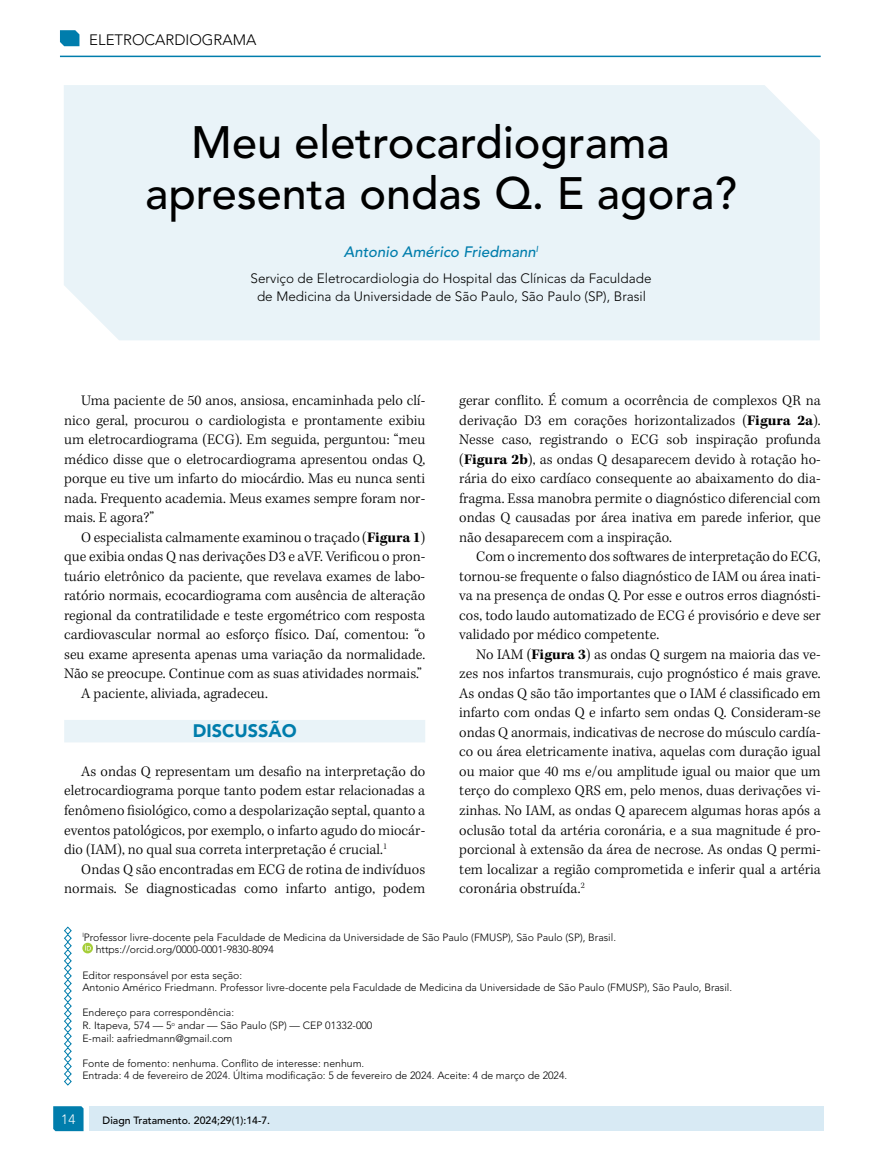
<style>
.page{position:relative;width:893px;height:1170px;background:#fff}
.page>*{position:absolute;margin:0;border:0;box-sizing:border-box;transform-origin:0 0}
.t1{font:500 45px/51px "Avenir LT Std";color:#000;text-align:center}
.t2{font:900 18px "Avenir LT Std";color:#007dac}
.t3{font:300 15px/19.5px "Kepler Std";color:#000;text-align:justify}
.t4{font:italic 500 15px "Avenir LT Std";color:#007dac}
.t5{font:300 15px "Avenir LT Std";color:#000}
.t6{font:300 13.5px/18px "Avenir LT Std";color:#000;text-align:center}
.t7{font:300 13.5px "Avenir LT Std";color:#fff}
.t8{font:300 10.5px/12.6px "Avenir LT Std";color:#000}
.t9{font:500 10.5px "Avenir LT Std";color:#000}
.s1{font-weight:700}
</style>
<div class="page">
<div style="left:64px;top:85px;width:756px;height:255px;background:#e9f3f8"></div>
<div style="left:64px;top:719px;width:361px;height:23px;background:#e9f3f8"></div>
<svg style="left:64px;top:926px;width:8px;height:159px"></svg>
<svg style="left:82px;top:942px;width:11px;height:11px"></svg>
<svg style="left:85px;top:944px;width:6px;height:6px"></svg>
<svg style="left:60px;top:30px;width:19px;height:16px"></svg>
<hr style="left:60px;top:56px;width:761px;height:1px;background:#007dac">
<svg style="left:53px;top:1106px;width:31px;height:24px"></svg>
<div style="left:89px;top:1106px;width:735px;height:24px;background:#d8eaf4"></div>
<p class="t5" style="left:89px;top:31px;width:169px">ELETROCARDIOGRAMA</p>
<h1 class="t1" style="left:145px;top:118px;width:593px">Meu eletrocardiograma apresenta ondas Q. E agora?</h1>
<p class="t4" style="left:344px;top:243px;width:196px">Antonio Américo Friedmann<sup>I</sup></p>
<p class="t6" style="left:251px;top:270px;width:402px">Serviço de Eletrocardiologia do Hospital das Clínicas da Faculdade de Medicina da Universidade de São Paulo, São Paulo (SP), Brasil</p>
<p class="t3" style="left:459px;top:391px;width:363px">gerar conflito. É comum a ocorrência de complexos QR na derivação D3 em corações horizontalizados (<span class="s1">Figura 2a</span>).<br>Nesse caso, registrando o ECG sob inspiração profunda (<span class="s1">Figura 2b</span>), as ondas Q desaparecem devido à rotação ho&shy;rária do eixo cardíaco consequente ao abaixamento do dia&shy;fragma. Essa manobra permite o diagnóstico diferencial com ondas Q causadas por área inativa em parede inferior, que não desaparecem com a inspiração.</p>
<p class="t3" style="left:459px;top:547px;width:363px;text-indent:17px">Com o incremento dos softwares de interpretação do ECG, tornou-se frequente o falso diagnóstico de IAM ou área inati&shy;va na presença de ondas Q. Por esse e outros erros diagnósti&shy;cos, todo laudo automatizado de ECG é provisório e deve ser validado por médico competente.</p>
<p class="t3" style="left:459px;top:645px;width:363px;text-indent:17px">No IAM (<span class="s1">Figura 3</span>) as ondas Q surgem na maioria das ve&shy;zes nos infartos transmurais, cujo prognóstico é mais grave.<br>As ondas Q são tão importantes que o IAM é classificado em infarto com ondas Q e infarto sem ondas Q. Consideram-se ondas Q anormais, indicativas de necrose do músculo cardía&shy;co ou área eletricamente inativa, aquelas com duração igual ou maior que 40 ms e/ou amplitude igual ou maior que um terço do complexo QRS em, pelo menos, duas derivações vi&shy;zinhas. No IAM, as ondas Q aparecem algumas horas após a oclusão total da artéria coronária, e a sua magnitude é pro&shy;porcional à extensão da área de necrose. As ondas Q permi&shy;tem localizar a região comprometida e inferir qual a artéria coronária obstruída.<sup>2</sup></p>
<p class="t8" style="left:96px;top:930px;width:522px;text-indent:-13px"><sup>I</sup>Professor livre-docente pela Faculdade de Medicina da Universidade de São Paulo (FMUSP), São Paulo (SP), Brasil. https://orcid.org/0000-0001-9830-8094</p>
<p class="t8" style="left:82px;top:968px;width:651px">Editor responsável por esta seção:<br>Antonio Américo Friedmann. Professor livre-docente pela Faculdade de Medicina da Universidade de São Paulo (FMUSP), São Paulo, Brasil.</p>
<p class="t8" style="left:82px;top:1006px;width:292px">Endereço para correspondência:<br>R. Itapeva, 574 — 5<sup>o</sup> andar — São Paulo (SP) — CEP 01332-000<br>E-mail: aafriedmann@gmail.com</p>
<p class="t8" style="left:82px;top:1056px;width:486px">Fonte de fomento: nenhuma. Conflito de interesse: nenhum.<br>Entrada: 4 de fevereiro de 2024. Última modificação: 5 de fevereiro de 2024. Aceite: 4 de março de 2024.</p>
<p class="t3" style="left:64px;top:391px;width:363px;text-indent:17px">Uma paciente de 50 anos, ansiosa, encaminhada pelo clí&shy;nico geral, procurou o cardiologista e prontamente exibiu um eletrocardiograma (ECG). Em seguida, perguntou: “meu médico disse que o eletrocardiograma apresentou ondas Q, porque eu tive um infarto do miocárdio. Mas eu nunca senti nada. Frequento academia. Meus exames sempre foram nor&shy;mais. E agora?”</p>
<p class="t3" style="left:81px;top:528px;width:345px">O especialista calmamente examinou o traçado (<span class="s1">Figura 1</span>)</p>
<p class="t3" style="left:64px;top:547px;width:363px">que exibia ondas Q nas derivações D3 e aVF. Verificou o pron-</p>
<p class="t3" style="left:64px;top:567px;width:362px">tuário eletrônico da paciente, que revelava exames de labo-</p>
<p class="t3" style="left:64px;top:586px;width:363px">ratório normais, ecocardiograma com ausência de alteração</p>
<p class="t3" style="left:64px;top:606px;width:362px">regional da contratilidade e teste ergométrico com resposta</p>
<p class="t3" style="left:64px;top:625px;width:362px">cardiovascular normal ao esforço físico. Daí, comentou: “o</p>
<p class="t3" style="left:64px;top:645px;width:363px">seu exame apresenta apenas uma variação da normalidade.</p>
<p class="t3" style="left:64px;top:664px;width:359px">Não se preocupe. Continue com as suas atividades normais.”</p>
<p class="t3" style="left:81px;top:684px;width:188px">A paciente, aliviada, agradeceu.</p>
<p class="t2" style="left:193px;top:719px;width:105px">DISCUSSÃO</p>
<p class="t3" style="left:64px;top:762px;width:363px;text-indent:17px">As ondas Q representam um desafio na interpretação do eletrocardiograma porque tanto podem estar relacionadas a fenômeno fisiológico, como a despolarização septal, quanto a eventos patológicos, por exemplo, o infarto agudo do miocár&shy;dio (IAM), no qual sua correta interpretação é crucial.<sup>1</sup></p>
<p class="t3" style="left:64px;top:859px;width:363px;text-align:right">Ondas Q são encontradas em ECG de rotina de indivíduos normais. Se diagnosticadas como infarto antigo, podem</p>
<p class="t7" style="left:61px;top:1111px;width:16px">14</p>
<p class="t9" style="left:103px;top:1114px;width:169px">Diagn Tratamento. 2024;29(1):14-7.</p>
</div>
